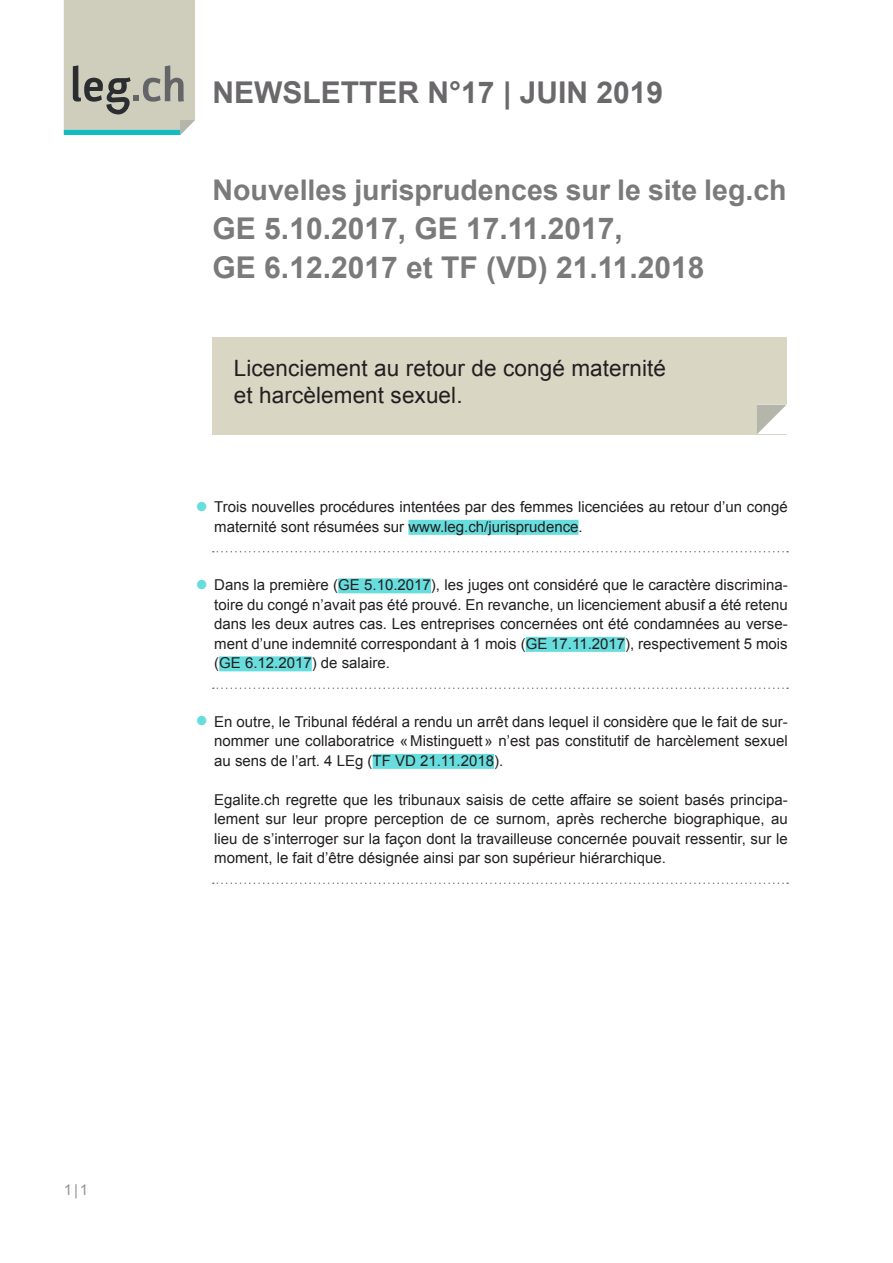
<style>
.page{position:relative;width:893px;height:1263px;background:#fff}
.page>*{position:absolute;margin:0;border:0;box-sizing:border-box;transform-origin:0 0}
.TITRE_1{font:700 30px/39px "Arial";color:#7a7a7a}
.ENTÊTE{font:700 30px "Arial";color:#6a686b}
.TITRE_1-2{font:700 28.5px "Arial";color:#7a7a7a}
.EXERGUE{font:22.5px/27px "Arial";letter-spacing:.005em;color:#231f20}
.Style_de_paragraphe{font:15px/19.5px "Arial";color:#231f20;text-align:justify}
.t1{font:15px "Arial";color:#939598}
.s1{font-size:37.5px;color:#68dddd}
</style>
<div class="page">
<svg style="left:64px;top:0;width:131px;height:135px;background:#bcc1b2"></svg>
<div style="left:213px;top:337px;width:574px;height:97px;background:#d9d6c4"></div>
<svg style="left:213px;top:551px;width:575px;height:1px"></svg>
<div style="left:408px;top:520px;width:170px;height:15px;background:#68dddd"></div>
<div style="left:338px;top:578px;width:93px;height:15px;background:#68dddd"></div>
<div style="left:526px;top:637px;width:99px;height:15px;background:#68dddd"></div>
<svg style="left:213px;top:687px;width:575px;height:2px"></svg>
<div style="left:219px;top:656px;width:93px;height:15px;background:#68dddd"></div>
<div style="left:373px;top:754px;width:121px;height:15px;background:#68dddd"></div>
<svg style="left:213px;top:882px;width:575px;height:2px"></svg>
<svg style="left:757px;top:405px;width:30px;height:29px"></svg>
<p class="ENTÊTE" style="left:213px;top:72px;width:452px">NEWSLETTER N°17 | JUIN 2019</p>
<p class="TITRE_1-2" style="left:213px;top:171px;width:576px">Nouvelles jurisprudences sur le site leg.ch</p>
<p class="TITRE_1" style="left:213px;top:210px;width:493px">GE 5.10.2017, GE 17.11.2017,<br>GE 6.12.2017 et TF (VD) 21.11.2018</p>
<p class="EXERGUE" style="left:234px;top:355px;width:434px">Licenciement au retour de congé maternité et harcèlement sexuel.</p>
<p class="Style_de_paragraphe" style="left:214px;top:497px;width:575px;text-indent:-19px"><span class="s1">•</span> Trois nouvelles procédures intentées par des femmes licenciées au retour d’un congé maternité sont résumées sur www.leg.ch/jurisprudence.</p>
<p class="Style_de_paragraphe" style="left:214px;top:575px;width:575px;text-indent:-19px"><span class="s1">•</span> Dans la première (GE 5.10.2017), les juges ont considéré que le caractère discrimina&shy;toire du congé n’avait pas été prouvé. En revanche, un licenciement abusif a été retenu dans les deux autres cas. Les entreprises concernées ont été condamnées au verse&shy;ment d’une indemnité correspondant à 1 mois (GE 17.11.2017), respectivement 5 mois (GE 6.12.2017) de salaire.</p>
<p class="Style_de_paragraphe" style="left:214px;top:712px;width:575px;text-indent:-19px"><span class="s1">•</span> En outre, le Tribunal fédéral a rendu un arrêt dans lequel il considère que le fait de sur&shy;nommer une collaboratrice «Mistinguett» n’est pas constitutif de harcèlement sexuel au sens de l’art. 4 LEg (TF VD 21.11.2018).</p>
<p class="Style_de_paragraphe" style="left:214px;top:790px;width:575px">Egalite.ch regrette que les tribunaux saisis de cette affaire se soient basés principa&shy;lement sur leur propre perception de ce surnom, après recherche biographique, au lieu de s’interroger sur la façon dont la travailleuse concernée pouvait ressentir, sur le moment, le fait d’être désignée ainsi par son supérieur hiérarchique.</p>
<p class="t1" style="left:64px;top:1180px;width:26px">1|1</p>
</div>
